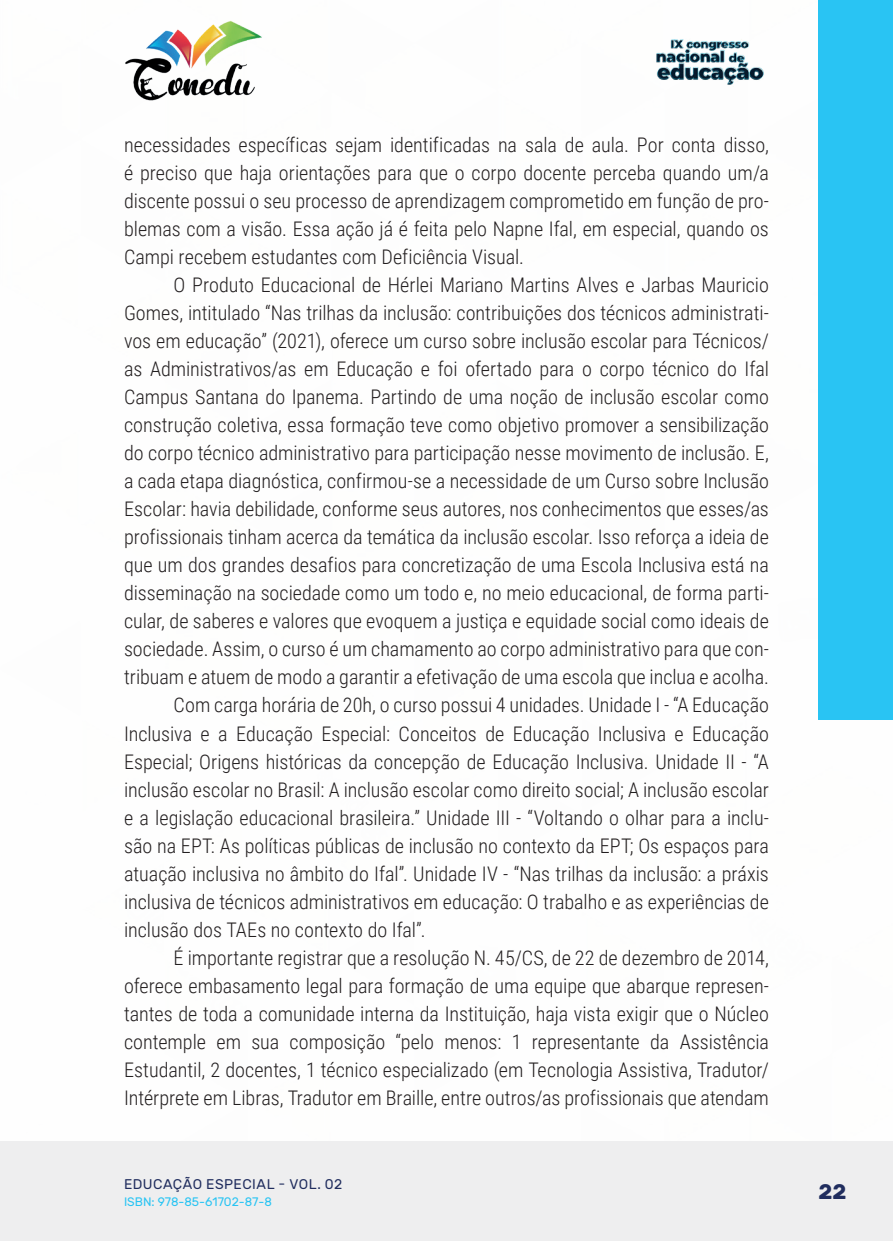
<style>
.page{position:relative;width:893px;height:1241px;background:#fff}
.page>*{position:absolute;margin:0;border:0;box-sizing:border-box;transform-origin:0 0}
.t1{font:700 21px "Rubik";color:#202d5e}
._9_CORPO{font:300 20.12px/28px "Roboto Condensed";color:#231f20;text-align:justify}
.t2{font:14px "Rubik";letter-spacing:.035em;color:#202d5e}
.t3{font:12.25px "Rubik";color:#29c4f3}
</style>
<div class="page">
<div style="left:0;top:1141px;width:893px;height:99px;background:#eeeeef"></div>
<div style="left:819px;top:0;width:74px;height:719px;background:#29c4f3"></div>
<img style="left:125px;top:20px;width:137px;height:81px">
<img style="left:656px;top:39px;width:108px;height:46px">
<p class="_9_CORPO" style="left:124px;top:130px;width:646px">necessidades específicas sejam identificadas na sala de aula. Por conta disso, é preciso que haja orientações para que o corpo docente perceba quando um/a discente possui o seu processo de aprendizagem comprometido em função de pro&shy;blemas com a visão. Essa ação já é feita pelo Napne Ifal, em especial, quando os Campi recebem estudantes com Deficiência Visual.</p>
<p class="_9_CORPO" style="left:124px;top:270px;width:646px;text-indent:50px">O Produto Educacional de Hérlei Mariano Martins Alves e Jarbas Mauricio Gomes, intitulado “Nas trilhas da inclusão: contribuições dos técnicos administrati&shy;vos em educação” (2021), oferece um curso sobre inclusão escolar para Técnicos/ as Administrativos/as em Educação e foi ofertado para o corpo técnico do Ifal Campus Santana do Ipanema. Partindo de uma noção de inclusão escolar como construção coletiva, essa formação teve como objetivo promover a sensibilização do corpo técnico administrativo para participação nesse movimento de inclusão. E, a cada etapa diagnóstica, confirmou-se a necessidade de um Curso sobre Inclusão Escolar: havia debilidade, conforme seus autores, nos conhecimentos que esses/as profissionais tinham acerca da temática da inclusão escolar. Isso reforça a ideia de que um dos grandes desafios para concretização de uma Escola Inclusiva está na disseminação na sociedade como um todo e, no meio educacional, de forma parti&shy;cular, de saberes e valores que evoquem a justiça e equidade social como ideais de sociedade. Assim, o curso é um chamamento ao corpo administrativo para que con&shy;tribuam e atuem de modo a garantir a efetivação de uma escola que inclua e acolha.</p>
<p class="_9_CORPO" style="left:124px;top:690px;width:646px;text-indent:50px">Com carga horária de 20h, o curso possui 4 unidades. Unidade I - “A Educação Inclusiva e a Educação Especial: Conceitos de Educação Inclusiva e Educação Especial; Origens históricas da concepção de Educação Inclusiva. Unidade II - “A inclusão escolar no Brasil: A inclusão escolar como direito social; A inclusão escolar e a legislação educacional brasileira.” Unidade III - “Voltando o olhar para a inclu&shy;são na EPT: As políticas públicas de inclusão no contexto da EPT; Os espaços para atuação inclusiva no âmbito do Ifal”. Unidade IV - “Nas trilhas da inclusão: a práxis inclusiva de técnicos administrativos em educação: O trabalho e as experiências de inclusão dos TAEs no contexto do Ifal”.</p>
<p class="_9_CORPO" style="left:124px;top:942px;width:646px;text-indent:50px">É importante registrar que a resolução N. 45/CS, de 22 de dezembro de 2014, oferece embasamento legal para formação de uma equipe que abarque represen&shy;tantes de toda a comunidade interna da Instituição, haja vista exigir que o Núcleo contemple em sua composição “pelo menos: 1 representante da Assistência Estudantil, 2 docentes, 1 técnico especializado (em Tecnologia Assistiva, Tradutor/ Intérprete em Libras, Tradutor em Braille, entre outros/as profissionais que atendam</p>
<p class="t2" style="left:124px;top:1175px;width:220px">EDUCAÇÃO ESPECIAL - VOL. 02</p>
<p class="t3" style="left:124px;top:1194px;width:149px">ISBN: 978-85-61702-87-8</p>
<p class="t1" style="left:819px;top:1179px;width:29px">22</p>
</div>
